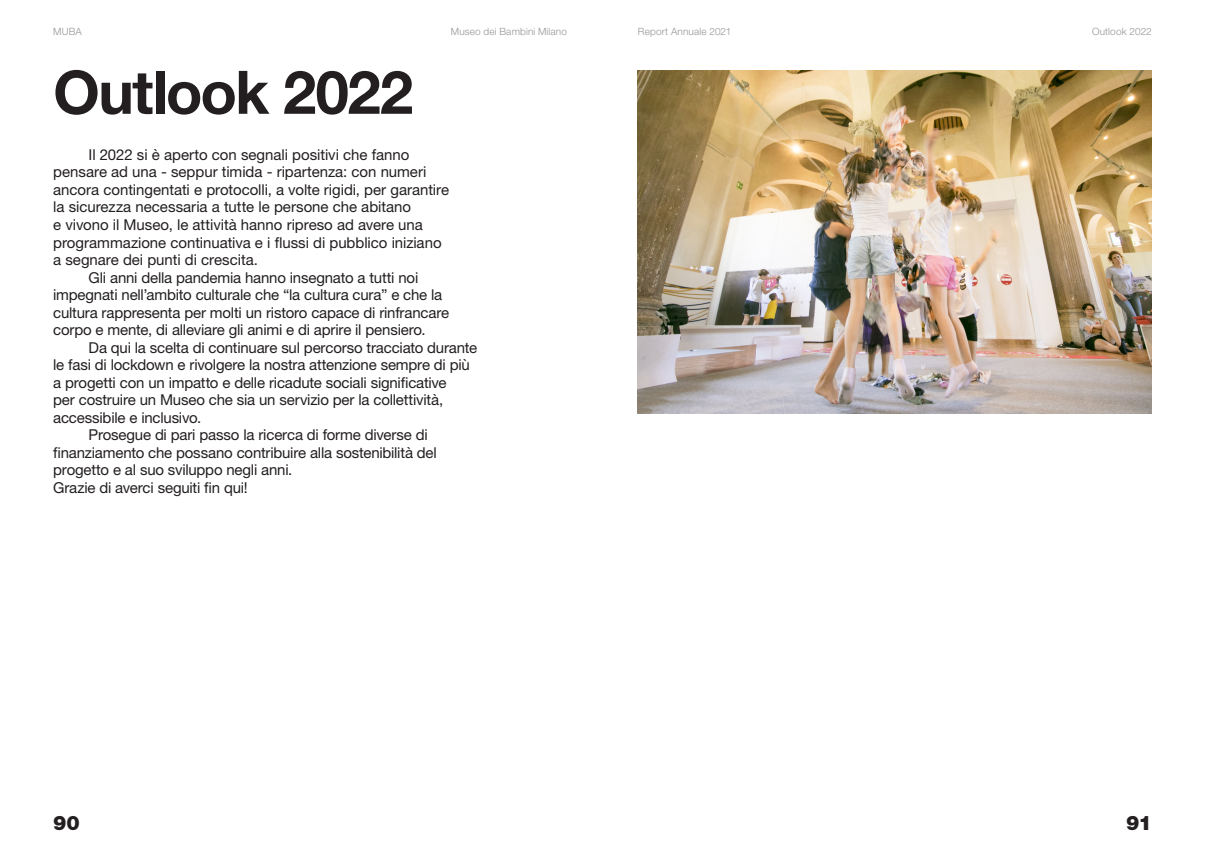
<style>
.page{position:relative;width:1205px;height:851px;background:#fff}
.page>*{position:absolute;margin:0;border:0;box-sizing:border-box;transform-origin:0 0}
.Titolo_1{font:700 60px "Helvetica Neue LT Pro";letter-spacing:-.025em;color:#231f20}
.t1{font:900 20px "Helvetica Neue LT Pro";color:#231f20}
.Testo_HN_12_14{font:15px/17.5px "Helvetica Neue LT Pro";letter-spacing:-.01em;color:#231f20}
.t2{font:300 10px "Helvetica Neue LT Pro";letter-spacing:.015em;color:#939598}
</style>
<div class="page">
<img style="left:638px;top:71px;width:514px;height:342px">
<p class="t2" style="left:53px;top:26px;width:30px">MUBA</p>
<p class="t2" style="left:451px;top:26px;width:118px">Museo dei Bambini Milano</p>
<p class="Titolo_1" style="left:53px;top:55px;width:361px">Outlook 2022</p>
<p class="Testo_HN_12_14" style="left:53px;top:146px;width:397px;text-indent:35px">Il 2022 si è aperto con segnali positivi che fanno pensare ad una - seppur timida - ripartenza: con numeri ancora contingentati e protocolli, a volte rigidi, per garantire la sicurezza necessaria a tutte le persone che abitano<br>e vivono il Museo, le attività hanno ripreso ad avere una programmazione continuativa e i flussi di pubblico iniziano a segnare dei punti di crescita.</p>
<p class="Testo_HN_12_14" style="left:53px;top:268px;width:397px;text-indent:35px">Gli anni della pandemia hanno insegnato a tutti noi impegnati nell’ambito culturale che “la cultura cura” e che la cultura rappresenta per molti un ristoro capace di rinfrancare corpo e mente, di alleviare gli animi e di aprire il pensiero.</p>
<p class="Testo_HN_12_14" style="left:53px;top:338px;width:425px;text-indent:35px">Da qui la scelta di continuare sul percorso tracciato durante le fasi di lockdown e rivolgere la nostra attenzione sempre di più a progetti con un impatto e delle ricadute sociali significative<br>per costruire un Museo che sia un servizio per la collettività, accessibile e inclusivo.</p>
<p class="Testo_HN_12_14" style="left:53px;top:426px;width:385px;text-indent:35px">Prosegue di pari passo la ricerca di forme diverse di finanziamento che possano contribuire alla sostenibilità del progetto e al suo sviluppo negli anni.</p>
<p class="Testo_HN_12_14" style="left:53px;top:478px;width:196px">Grazie di averci seguiti fin qui!</p>
<p class="t2" style="left:638px;top:26px;width:95px">Report Annuale 2021</p>
<p class="t2" style="left:1092px;top:26px;width:61px">Outlook 2022</p>
<h2 class="t1" style="left:53px;top:810px;width:28px">90</h2>
<p class="t1" style="left:1126px;top:810px;width:27px">91</p>
</div>
